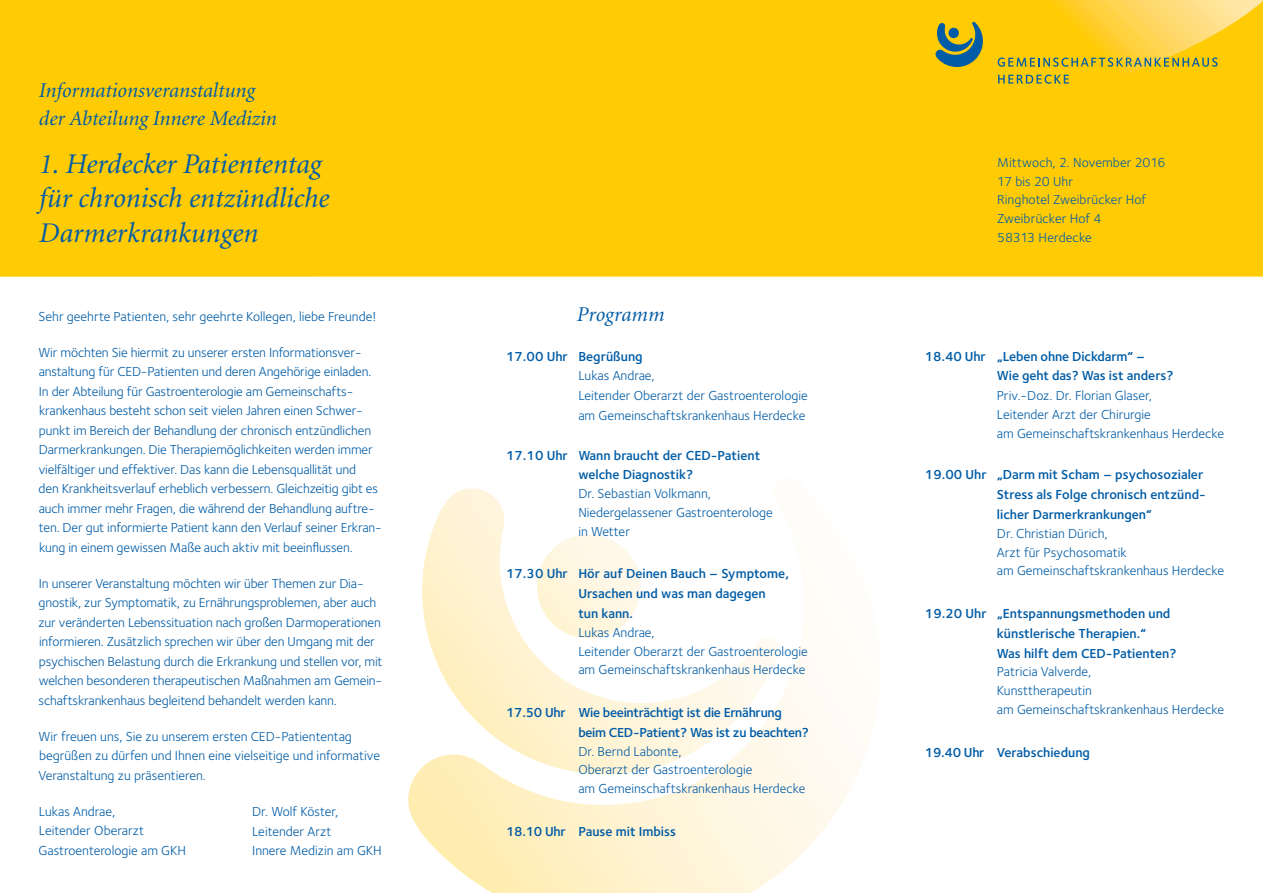
<style>
.page{position:relative;width:1263px;height:893px;background:#fff}
.page>*{position:absolute;margin:0;border:0;box-sizing:border-box;transform-origin:0 0}
.t1{font:italic 28.5px/34.5px "Minion";color:#005ca6}
.t2{font:italic 21px/28.5px "Minion";color:#005ca6}
.t3{font:13.5px/19.5px "Foundry Sterling";letter-spacing:-.01em;color:#005ca6}
.t4{font:600 13.5px/19.8px "Foundry Sterling";color:#005ca6}
.t5{font:600 13.5px/19.8px "Foundry Sterling";letter-spacing:-.02em;color:#005ca6}
</style>
<div class="page">
<div style="left:0;top:0;width:1263px;height:276px;background:#ffcb05"></div>
<svg style="left:998px;top:75px;width:71px;height:9px"></svg>
<svg style="left:998px;top:58px;width:219px;height:9px;background:#aea83c"></svg>
<svg style="left:934px;top:22px;width:51px;height:48px;background:#869651"></svg>
<svg style="left:408px;top:640px;width:458px;height:253px"></svg>
<svg style="left:408px;top:488px;width:371px;height:311px"></svg>
<svg style="left:531px;top:529px;width:115px;height:115px"></svg>
<h2 class="t2" style="left:38px;top:76px;width:239px">Informationsveranstaltung der Abteilung Innere Medizin</h2>
<h1 class="t1" style="left:38px;top:148px;width:292px">1. Herdecker Patiententag für chronisch entzündliche<br>Darmerkrankungen</h1>
<p class="t3" style="left:39px;top:307px;width:339px">Sehr geehrte Patienten, sehr geehrte Kollegen, liebe Freunde!</p>
<p class="t3" style="left:38px;top:343px;width:345px">Wir möchten Sie hiermit zu unserer ersten Informationsver&shy;anstaltung für CED-Patienten und deren Angehörige einladen.<br>In der Abteilung für Gastroenterologie am Gemeinschafts&shy;krankenhaus besteht schon seit vielen Jahren einen Schwer&shy;punkt im Bereich der Behandlung der chronisch entzündlichen Darmerkrankungen. Die Therapiemöglichkeiten werden immer vielfältiger und effektiver. Das kann die Lebensquallität und<br>den Krankheitsverlauf erheblich verbessern. Gleichzeitig gibt es auch immer mehr Fragen, die während der Behandlung auftre&shy;ten. Der gut informierte Patient kann den Verlauf seiner Erkran&shy;kung in einem gewissen Maße auch aktiv mit beeinflussen.</p>
<p class="t3" style="left:38px;top:573px;width:346px">In unserer Veranstaltung möchten wir über Themen zur Dia&shy;gnostik, zur Symptomatik, zu Ernährungsproblemen, aber auch zur veränderten Lebenssituation nach großen Darmoperationen informieren. Zusätzlich sprechen wir über den Umgang mit der psychischen Belastung durch die Erkrankung und stellen vor, mit welchen besonderen therapeutischen Maßnahmen am Gemein&shy;schaftskrankenhaus begleitend behandelt werden kann.</p>
<p class="t3" style="left:38px;top:726px;width:343px">Wir freuen uns, Sie zu unserem ersten CED-Patiententag begrüßen zu dürfen und Ihnen eine vielseitige und informative<br>Veranstaltung zu präsentieren.</p>
<p class="t3" style="left:38px;top:801px;width:149px">Lukas Andrae,<br>Leitender Oberarzt<br>Gastroenterologie am GKH</p>
<p class="t3" style="left:252px;top:802px;width:131px">Dr. Wolf Köster,<br>Leitender Arzt<br>Innere Medizin am GKH</p>
<h2 class="t2" style="left:576px;top:301px;width:89px">Programm</h2>
<p class="t4" style="left:506px;top:346px;width:138px">17.00 Uhr Begrüßung</p>
<p class="t3" style="left:578px;top:366px;width:231px">Lukas Andrae,<br>Leitender Oberarzt der Gastroenterologie am Gemeinschaftskrankenhaus Herdecke</p>
<p class="t4" style="left:506px;top:445px;width:256px;text-align:center">17.10 Uhr Wann braucht der CED-Patient welche Diagnostik?</p>
<p class="t3" style="left:578px;top:484px;width:196px;line-height:18.8px">Dr. Sebastian Volkmann,<br>Niedergelassener Gastroenterologe in Wetter</p>
<p class="t4" style="left:578px;top:564px;width:212px;text-indent:-72px">17.30 Uhr Hör auf Deinen Bauch – Symptome,<br>Ursachen und was man dagegen tun kann.</p>
<p class="t3" style="left:578px;top:623px;width:231px;line-height:18.8px">Lukas Andrae,<br>Leitender Oberarzt der Gastroenterologie am Gemeinschaftskrankenhaus Herdecke</p>
<p class="t5" style="left:578px;top:702px;width:232px;text-indent:-72px">17.50 Uhr Wie beeinträchtigt ist die Ernährung beim CED-Patient? Was ist zu beachten?</p>
<p class="t3" style="left:578px;top:742px;width:229px;line-height:18.8px">Dr. Bernd Labonte,<br>Oberarzt der Gastroenterologie<br>am Gemeinschaftskrankenhaus Herdecke</p>
<p class="t4" style="left:506px;top:821px;width:171px">18.10 Uhr Pause mit Imbiss</p>
<p class="t3" style="left:997px;top:153px;width:170px;line-height:18.8px">Mittwoch, 2. November 2016<br>17 bis 20 Uhr<br>Ringhotel Zweibrücker Hof<br>Zweibrücker Hof 4<br>58313 Herdecke</p>
<p class="t4" style="left:997px;top:346px;width:178px;text-indent:-72px">18.40 Uhr „Leben ohne Dickdarm“ –<br>Wie geht das? Was ist anders?</p>
<p class="t3" style="left:997px;top:386px;width:229px;line-height:18.8px">Priv.-Doz. Dr. Florian Glaser,<br>Leitender Arzt der Chirurgie<br>am Gemeinschaftskrankenhaus Herdecke</p>
<p class="t4" style="left:997px;top:465px;width:210px;text-indent:-72px">19.00 Uhr „Darm mit Scham – psychosozialer<br>Stress als Folge chronisch entzünd&shy;licher Darmerkrankungen“</p>
<p class="t3" style="left:997px;top:524px;width:229px;line-height:18.8px">Dr. Christian Dürich,<br>Arzt für Psychosomatik<br>am Gemeinschaftskrankenhaus Herdecke</p>
<p class="t4" style="left:997px;top:603px;width:181px;text-indent:-72px">19.20 Uhr „Entspannungsmethoden und künstlerische Therapien.“<br>Was hilft dem CED-Patienten?</p>
<p class="t3" style="left:997px;top:662px;width:229px;line-height:18.8px">Patricia Valverde,<br>Kunsttherapeutin<br>am Gemeinschaftskrankenhaus Herdecke</p>
<p class="t4" style="left:925px;top:742px;width:167px">19.40 Uhr Verabschiedung</p>
</div>
